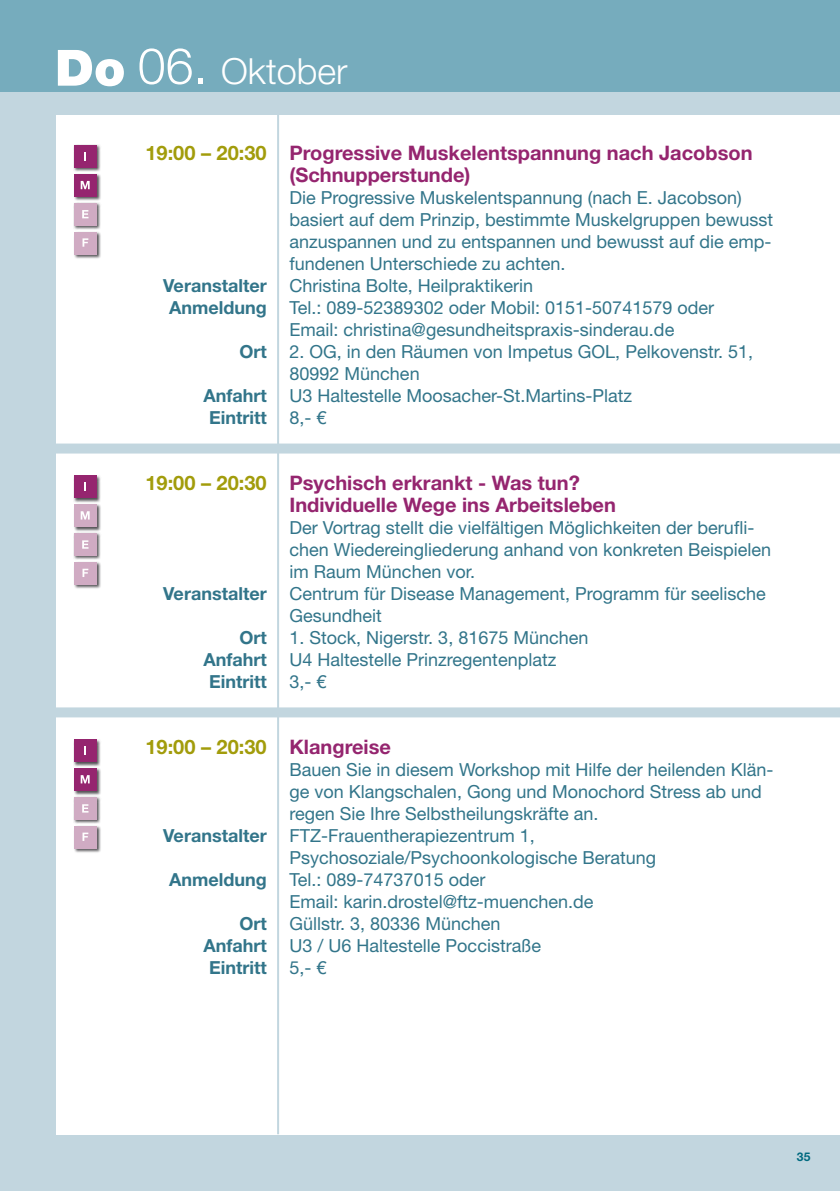
<style>
.page{position:relative;width:840px;height:1191px;background:#fff}
.page>*{position:absolute;margin:0;border:0;box-sizing:border-box;transform-origin:0 0}
.t1{font:300 36px "Helvetica Neue";color:#fff}
.t2{font:700 20px/22px "Helvetica Neue";color:#95256f}
.t3{font:700 20px "Helvetica Neue";color:#a29c0b}
.t4{font:18px/22px "Helvetica Neue";color:#32758a}
.t5{font:700 18px/22px "Helvetica Neue";color:#32758a;text-align:center}
.t6{font:700 12px "Helvetica Neue";color:#006a80}
.s1{font-weight:900;font-size:50px}
.s2{font-size:50px}
.s3{font-style:inherit}
</style>
<div class="page">
<div style="left:0;top:0;width:839px;height:1191px;background:#76acbd"></div>
<div style="left:0;top:93px;width:839px;height:1098px;background:#c2d6df"></div>
<div style="left:57px;top:116px;width:782px;height:1018px;background:#fff"></div>
<hr style="left:277px;top:102px;width:2px;height:1032px;background:#c2d6df">
<div style="left:23px;top:443px;width:816px;height:10px;background:#c2d6df"></div>
<div style="left:23px;top:707px;width:816px;height:10px;background:#c2d6df"></div>
<div style="left:73px;top:475px;width:28px;height:28px;background:#1a171c;opacity:.75"></div>
<div style="left:74px;top:475px;width:22px;height:23px;background:#95256f"></div>
<svg style="left:84px;top:483px;width:2px;height:8px"></svg>
<div style="left:73px;top:503px;width:28px;height:29px;background:#1a171c;opacity:.75"></div>
<div style="left:74px;top:504px;width:22px;height:23px;background:#d0abc3"></div>
<svg style="left:81px;top:511px;width:9px;height:8px"></svg>
<div style="left:73px;top:532px;width:28px;height:28px;background:#1a171c;opacity:.75"></div>
<div style="left:74px;top:533px;width:22px;height:23px;background:#d0abc3"></div>
<svg style="left:82px;top:540px;width:6px;height:8px"></svg>
<div style="left:73px;top:561px;width:28px;height:28px;background:#1a171c;opacity:.75"></div>
<div style="left:74px;top:562px;width:22px;height:23px;background:#d0abc3"></div>
<svg style="left:82px;top:569px;width:6px;height:8px"></svg>
<div style="left:73px;top:738px;width:28px;height:29px;background:#1a171c;opacity:.75"></div>
<div style="left:74px;top:739px;width:22px;height:23px;background:#95256f"></div>
<svg style="left:84px;top:746px;width:2px;height:9px"></svg>
<div style="left:73px;top:767px;width:28px;height:28px;background:#1a171c;opacity:.75"></div>
<div style="left:74px;top:768px;width:22px;height:23px;background:#95256f"></div>
<svg style="left:81px;top:775px;width:9px;height:8px"></svg>
<div style="left:73px;top:796px;width:28px;height:28px;background:#1a171c;opacity:.75"></div>
<div style="left:74px;top:797px;width:22px;height:23px;background:#d0abc3"></div>
<svg style="left:82px;top:804px;width:6px;height:8px"></svg>
<div style="left:73px;top:825px;width:28px;height:28px;background:#1a171c;opacity:.75"></div>
<div style="left:74px;top:826px;width:22px;height:22px;background:#d0abc3"></div>
<svg style="left:82px;top:832px;width:6px;height:9px"></svg>
<div style="left:73px;top:144px;width:28px;height:29px;background:#1a171c;opacity:.75"></div>
<div style="left:74px;top:145px;width:22px;height:23px;background:#95256f"></div>
<svg style="left:84px;top:152px;width:2px;height:9px"></svg>
<div style="left:73px;top:173px;width:28px;height:28px;background:#1a171c;opacity:.75"></div>
<div style="left:74px;top:174px;width:22px;height:23px;background:#95256f"></div>
<svg style="left:81px;top:181px;width:9px;height:8px"></svg>
<div style="left:73px;top:202px;width:28px;height:28px;background:#1a171c;opacity:.75"></div>
<div style="left:74px;top:203px;width:22px;height:23px;background:#d0abc3"></div>
<svg style="left:82px;top:210px;width:6px;height:8px"></svg>
<div style="left:73px;top:231px;width:28px;height:28px;background:#1a171c;opacity:.75"></div>
<div style="left:74px;top:232px;width:22px;height:22px;background:#d0abc3"></div>
<svg style="left:82px;top:238px;width:6px;height:9px"></svg>
<h1 class="t1" style="left:55px;top:49px;width:294px"><span class="s1">Do</span> <span class="s2">06.</span> Oktober</h1>
<p class="t3" style="left:145px;top:141px;width:123px">19:00 – 20:30</p>
<p class="t5" style="left:163px;top:274px;width:105px">Veranstalter<br>Anmeldung</p>
<p class="t5" style="left:239px;top:340px;width:29px">Ort</p>
<p class="t5" style="left:203px;top:384px;width:65px">Anfahrt<br>Eintritt</p>
<p class="t3" style="left:145px;top:471px;width:123px">19:00 – 20:30</p>
<p class="t5" style="left:163px;top:582px;width:105px">Veranstalter</p>
<p class="t5" style="left:203px;top:626px;width:65px;text-align:right">Ort<br>Anfahrt<br>Eintritt</p>
<p class="t3" style="left:145px;top:735px;width:123px">19:00 – 20:30</p>
<p class="t5" style="left:163px;top:824px;width:105px">Veranstalter</p>
<p class="t5" style="left:169px;top:868px;width:99px">Anmeldung</p>
<p class="t5" style="left:203px;top:912px;width:65px;text-align:right">Ort<br>Anfahrt<br>Eintritt</p>
<p class="t2" style="left:289px;top:141px;width:464px">Progressive Muskelentspannung nach Jacobson (Schnupperstunde)</p>
<p class="t4" style="left:289px;top:186px;width:485px">Die Progressive Muskelentspannung (nach E. Jacobson) basiert auf dem Prinzip, bestimmte Muskelgruppen bewusst anzuspannen und zu entspannen und bewusst auf die emp&shy;fundenen Unterschiede zu achten.<br>Christina Bolte, Heilpraktikerin<br>Tel.: 089-52389302 oder Mobil: 0151-50741579 oder<br>Email: christina@gesundheitspraxis-sinderau.de</p>
<p class="t4" style="left:289px;top:340px;width:465px">2. OG, in den Räumen von Impetus GOL, Pelkovenstr. 51,<br>80992 München<br>U3 Haltestelle Moosacher-St.Martins-Platz<br>8,- <span class="s3">€</span></p>
<p class="t2" style="left:289px;top:471px;width:328px">Psychisch erkrankt - Was tun?<br>Individuelle Wege ins Arbeitsleben</p>
<p class="t4" style="left:289px;top:516px;width:483px">Der Vortrag stellt die vielfältigen Möglichkeiten der berufli&shy;chen Wiedereingliederung anhand von konkreten Beispielen im Raum München vor.<br>Centrum für Disease Management, Programm für seelische Gesundheit</p>
<p class="t4" style="left:289px;top:626px;width:300px">1. Stock, Nigerstr. 3, 81675 München<br>U4 Haltestelle Prinzregentenplatz<br>3,- <span class="s3">€</span></p>
<p class="t2" style="left:289px;top:735px;width:103px">Klangreise</p>
<p class="t4" style="left:289px;top:758px;width:485px">Bauen Sie in diesem Workshop mit Hilfe der heilenden Klän&shy;ge von Klangschalen, Gong und Monochord Stress ab und regen Sie Ihre Selbstheilungskräfte an.<br>FTZ-Frauentherapiezentrum 1, Psychosoziale/Psychoonkologische Beratung<br>Tel.: 089-74737015 oder<br>Email: karin.drostel@ftz-muenchen.de<br>Güllstr. 3, 80336 München<br>U3 / U6 Haltestelle Poccistraße<br>5,- <span class="s3">€</span></p>
<p class="t6" style="left:796px;top:1149px;width:15px">35</p>
</div>
